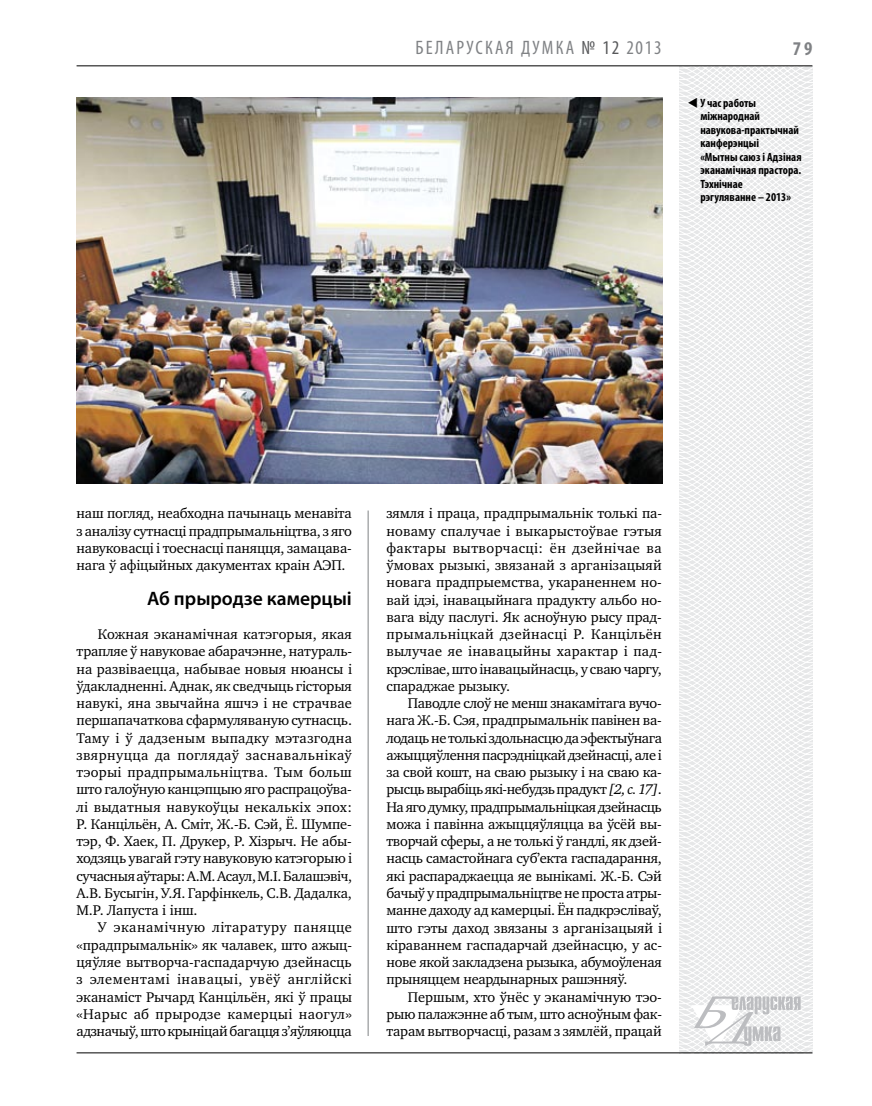
<style>
.page{position:relative;width:872px;height:1106px;background:#fff}
.page>*{position:absolute;margin:0;border:0;box-sizing:border-box;transform-origin:0 0}
.t1{font:condensed 19.5px "Myriad Pro";letter-spacing:.11em;color:#808285}
.t2{font:600 19.5px "Myriad Pro";color:#000}
.t3{font:700 condensed 19.5px "Myriad Pro";color:#808285}
.t4{font:14.4px/17.2px "Charter C";letter-spacing:-.01em;color:#000;text-align:justify}
.t5{font:700 condensed 12px/13.5px "Myriad Pro";color:#000}
.s1{color:#58595b}
.s2{font-style:italic}
</style>
<div class="page">
<svg style="left:621px;top:65px;width:192px;height:989px"></svg>
<svg style="left:691px;top:996px;width:109px;height:53px"></svg>
<hr style="left:77px;top:65px;width:735px;height:1px;background:#000">
<hr style="left:77px;top:1052px;width:735px;height:1px;background:#000">
<hr style="left:368px;top:510px;width:1px;height:526px;background:#808285">
<img style="left:77px;top:97px;width:585px;height:387px">
<svg style="left:698px;top:107px;width:12px;height:1px"></svg>
<h1 class="t1" style="left:415px;top:36px;width:248px">БЕЛАРУСКАЯ ДУМКА <span class="s1">№ 12</span> 2013</h1>
<h1 class="t3" style="left:793px;top:37px;width:21px">79</h1>
<p class="t5" style="left:700px;top:96px;width:103px;text-indent:-13px">▼ У час работы міжнароднай навукова-практычнай канферэнцыі<br>«Мытны саюз і Адзіная эканамічная прастора.<br>Тэхнічнае<br>рэгуляванне – 2013»</p>
<p class="t4" style="left:77px;top:505px;width:277px">наш погляд, неабходна пачынаць менавіта з аналізу сутнасці прадпрымальніцтва, з яго навуковасці і тоеснасці паняцця, замацава&shy;нага ў афіцыйных дакументах краін АЭП.</p>
<h1 class="t2" style="left:147px;top:585px;width:206px">Аб прыродзе камерцыі</h1>
<p class="t4" style="left:77px;top:625px;width:277px;text-indent:21px">Кожная эканамічная катэгорыя, якая трапляе ў навуковае абарачэнне, натураль&shy;на развіваецца, набывае новыя нюансы і ўдакладненні. Аднак, як сведчыць гісторыя навукі, яна звычайна яшчэ і не страчвае першапачаткова сфармуляваную сутнасць.<br>Таму і ў дадзеным выпадку мэтазгодна звярнуцца да поглядаў заснавальнікаў тэорыі прадпрымальніцтва. Тым больш што галоўную канцэпцыю яго распрацоўва&shy;лі выдатныя навукоўцы некалькіх эпох:<br>Р. Канцiльён, А. Сміт, Ж.-Б. Сэй, Ё. Шумпе&shy;тэр, Ф. Хаек, П. Друкер, Р. Хiзрыч. Не абы&shy;ходзяць увагай гэту навуковую катэгорыю і сучасныя аўтары: А.М. Асаул, М.I. Балашэвiч, А.В. Бусыгін, У.Я. Гарфiнкель, С.В. Дадалка, М.Р. Лапуста і інш.</p>
<p class="t4" style="left:77px;top:919px;width:277px;text-indent:21px">У эканамічную літаратуру паняцце «прадпрымальнік» як чалавек, што ажыц&shy;цяўляе вытворча-гаспадарчую дзейнасць з элементамі інавацыі, увёў англійскі эканаміст Рычард Канцiльён, які ў працы «Нарыс аб прыродзе камерцыі наогул» адзначыў, што крыніцай багацця з’яўляюцца</p>
<p class="t4" style="left:386px;top:505px;width:277px">зямля і праца, прадпрымальнік толькі па&shy;новаму спалучае і выкарыстоўвае гэтыя фактары вытворчасці: ён дзейнічае ва ўмовах рызыкі, звязанай з арганізацыяй новага прадпрыемства, укараненнем но&shy;вай ідэі, інавацыйнага прадукту альбо но&shy;вага віду паслугі. Як асноўную рысу прад&shy;прымальніцкай дзейнасці Р. Канцільён вылучае яе інавацыйны характар і пад&shy;крэслівае, што інавацыйнасць, у сваю чаргу, спараджае рызыку.</p>
<p class="t4" style="left:386px;top:695px;width:277px;text-indent:21px">Паводле слоў не менш знакамітага вучо&shy;нага Ж.-Б. Сэя, прадпрымальнік павінен ва&shy;лодаць не толькі здольнасцю да эфектыўнага ажыццяўлення пасрэдніцкай дзейнасці, але і за свой кошт, на сваю рызыку і на сваю ка&shy;рысць вырабіць які-небудзь прадукт <span class="s2">[2, с. 17]</span>.<br>На яго думку, прадпрымальніцкая дзейнасць можа і павінна ажыццяўляцца ва ўсёй вы&shy;творчай сферы, а не толькі ў гандлі, як дзей&shy;насць самастойнага суб’екта гаспадарання, які распараджаецца яе вынікамі. Ж.-Б. Сэй бачыў у прадпрымальніцтве не проста атры&shy;манне даходу ад камерцыі. Ён падкрэсліваў, што гэты даход звязаны з арганізацыяй і кіраваннем гаспадарчай дзейнасцю, у ас&shy;нове якой закладзена рызыка, абумоўленая прыняццем неардынарных рашэнняў.</p>
<p class="t4" style="left:386px;top:988px;width:277px;text-indent:21px">Першым, хто ўнёс у эканамічную тэо&shy;рыю палажэнне аб тым, што асноўным фак&shy;тарам вытворчасці, разам з зямлёй, працай</p>
</div>
